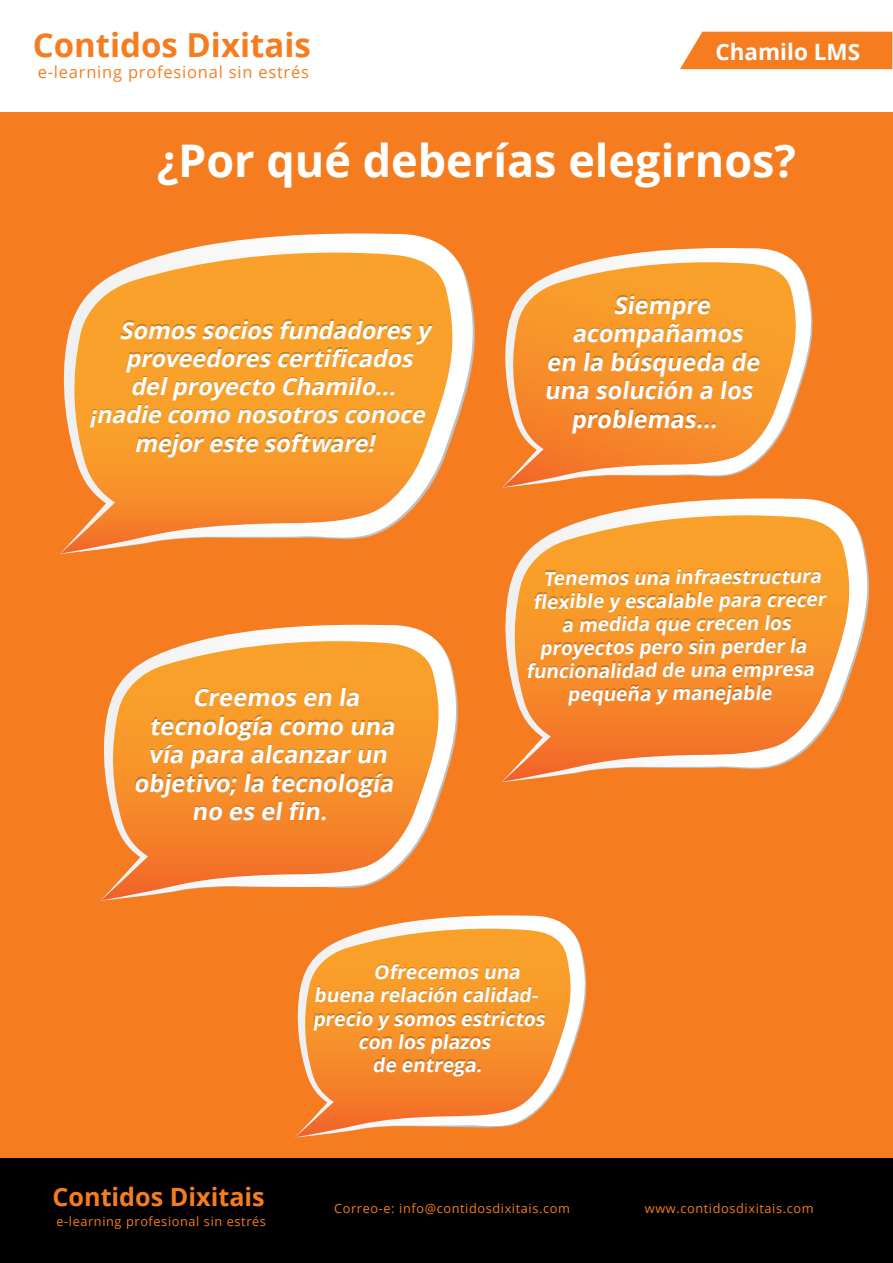
<style>
.page{position:relative;width:893px;height:1263px;background:#fff}
.page>*{position:absolute;margin:0;border:0;box-sizing:border-box;transform-origin:0 0}
.t1{font:700 45px "Open Sans";color:#fff}
.t2{font:700 33px "Open Sans";color:#f57d20}
.t3{font:700 25.2px "Open Sans";color:#f57d20}
.t4{font:700 23.7px "Open Sans";letter-spacing:-.01em;color:#fff}
.t5{font:italic 700 23.55px "Open Sans";color:#fff}
.t6{font:700 22.5px "Open Sans";color:#fff}
.t7{font:700 19.35px "Open Sans";color:#fff}
.t8{font:16.5px "Open Sans";letter-spacing:.045em;color:#f57d20}
.t9{font:12.75px "Open Sans";letter-spacing:.045em;color:#f57d20}
</style>
<div class="page">
<div style="left:0;top:113px;width:892px;height:1080px;background:#f57d20"></div>
<div style="left:680px;top:32px;width:212px;height:37px;background:#f57d20"></div>
<div style="left:0;top:1158px;width:892px;height:105px;background:#000"></div>
<svg style="left:171px;top:233px;width:304px;height:180px"></svg>
<svg style="left:60px;top:253px;width:400px;height:301px"></svg>
<svg style="left:502px;top:248px;width:311px;height:240px"></svg>
<svg style="left:503px;top:262px;width:298px;height:225px"></svg>
<svg style="left:373px;top:915px;width:214px;height:125px"></svg>
<svg style="left:295px;top:929px;width:281px;height:208px"></svg>
<svg style="left:101px;top:625px;width:357px;height:276px"></svg>
<svg style="left:101px;top:641px;width:344px;height:259px"></svg>
<svg style="left:603px;top:498px;width:266px;height:159px"></svg>
<svg style="left:502px;top:515px;width:354px;height:267px"></svg>
<h2 class="t2" style="left:33px;top:21px;width:280px">Contidos Dixitais</h2>
<p class="t8" style="left:38px;top:60px;width:273px">e-learning profesional sin estrés</p>
<p class="t6" style="left:715px;top:36px;width:146px">Chamilo LMS</p>
<h1 class="t1" style="left:157px;top:128px;width:641px">¿Por qué deberías elegirnos?</h1>
<p class="t5" style="left:119px;top:314px;width:319px">Somossociosfundadoresy</p>
<p class="t5" style="left:125px;top:342px;width:295px">proveedorescertificados</p>
<p class="t5" style="left:130px;top:370px;width:273px">delproyecto Chamilo...</p>
<p class="t5" style="left:89px;top:398px;width:343px">¡nadie como nosotrosconoce</p>
<p class="t5" style="left:134px;top:426px;width:248px">mejoreste software!</p>
<p class="t4" style="left:193px;top:681px;width:173px">Creemos en la</p>
<p class="t4" style="left:149px;top:709px;width:251px">tecnología como una</p>
<p class="t4" style="left:149px;top:738px;width:244px">vía para alcanzar un</p>
<p class="t4" style="left:134px;top:766px;width:266px">objetivo; la tecnología</p>
<p class="t4" style="left:192px;top:795px;width:141px">no es el fin.</p>
<p class="t4" style="left:614px;top:288px;width:102px">Siempre</p>
<p class="t4" style="left:572px;top:317px;width:177px">acompañamos</p>
<p class="t4" style="left:547px;top:345px;width:219px">en la búsqueda de</p>
<p class="t4" style="left:544px;top:374px;width:214px">una solución a los</p>
<p class="t4" style="left:571px;top:402px;width:152px">problemas...</p>
<p class="t7" style="left:543px;top:564px;width:283px">Tenemos una infraestructura</p>
<p class="t7" style="left:533px;top:587px;width:298px">flexible y escalable para crecer</p>
<p class="t7" style="left:562px;top:610px;width:234px">a medida que crecen los</p>
<p class="t7" style="left:540px;top:633px;width:272px">proyectos pero sin perder la</p>
<p class="t7" style="left:526px;top:657px;width:293px">funcionalidad de una empresa</p>
<p class="t7" style="left:567px;top:680px;width:209px">pequeña y manejable</p>
<h3 class="t3" style="left:52px;top:1179px;width:214px">Contidos Dixitais</h3>
<p class="t9" style="left:56px;top:1213px;width:211px">e-learning profesional sin estrés</p>
<p class="t7" style="left:373px;top:958px;width:152px">Ofrecemos una</p>
<p class="t7" style="left:314px;top:982px;width:229px">buena relación calidad-</p>
<p class="t7" style="left:313px;top:1005px;width:237px">precio y somos estrictos</p>
<p class="t7" style="left:358px;top:1028px;width:137px">con los plazos</p>
<p class="t7" style="left:373px;top:1051px;width:114px">de entrega.</p>
<p class="t9" style="left:334px;top:1199px;width:237px">Correo-e: info@contidosdixitais.com</p>
<p class="t9" style="left:645px;top:1199px;width:170px">www.contidosdixitais.com</p>
</div>
